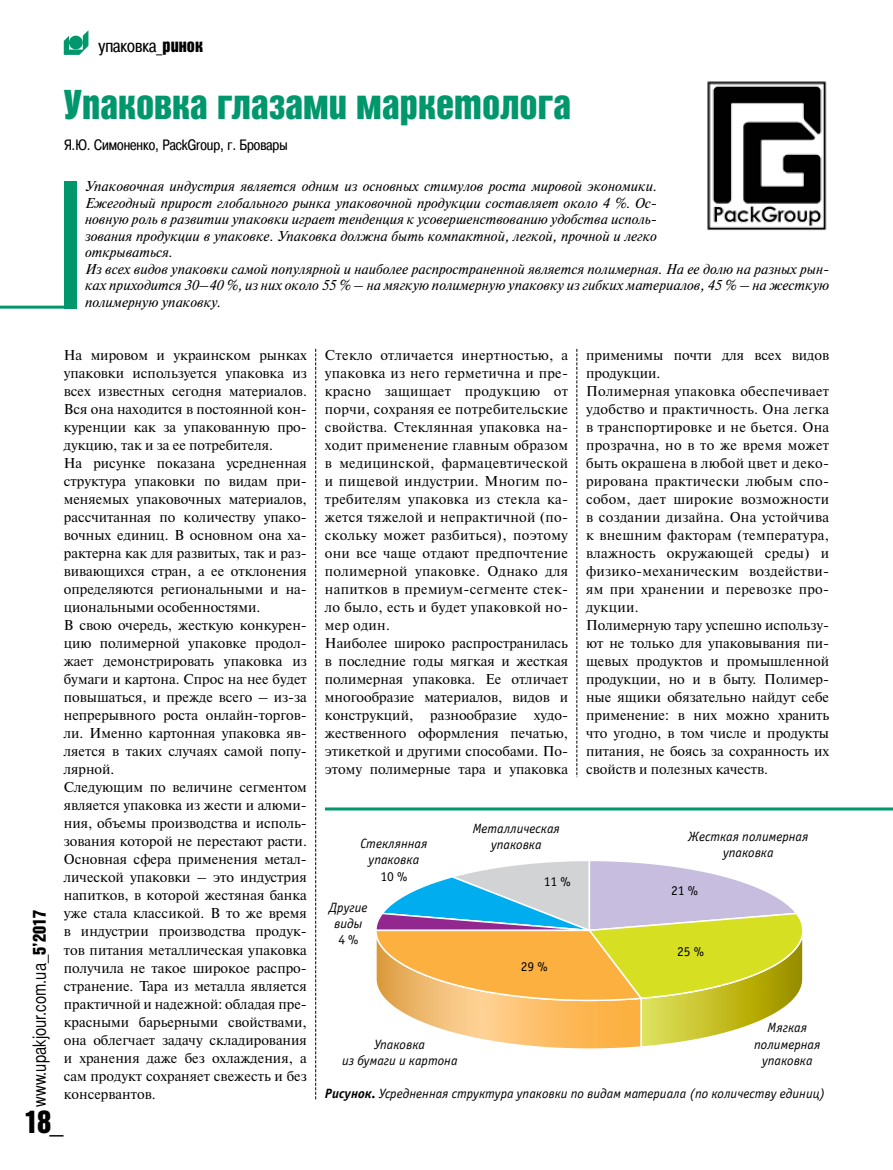
<style>
.page{position:relative;width:893px;height:1170px;background:#fff}
.page>*{position:absolute;margin:0;border:0;box-sizing:border-box;transform-origin:0 0}
.t1{font:40.5px "Bastion Kontrast Alt C";color:#01976c}
.t2{font:31.5px "Bastion Kontrast Alt C";color:#000}
.t3{font:18px "Bastion C";color:#000}
.t4{font:18px "Pragmatica Cond C";color:#000}
.t5{font:15px "Pragmatica Cond C";color:#000}
.t6{font:14.25px/18px "Newton C";letter-spacing:.02em;color:#000}
.t7{font:14.25px/18px "Newton C";color:#000}
.t8{font:italic 14.25px/16.5px "Newton C";color:#000}
.t9{font:italic 13.5px/16.2px "Officina Sans C";color:#000;text-align:center}
.t10{font:13.5px "Officina Sans C";color:#000}
.s1{font-family:"Bastion Kontrast Alt C"}
.s2{font-weight:700}
</style>
<div class="page">
<svg style="left:64px;top:30px;width:24px;height:25px"></svg>
<div style="left:64px;top:181px;width:13px;height:127px;background:#01976c"></div>
<hr style="left:0;top:305px;width:76px;height:3px;background:#01976c">
<svg style="left:315px;top:349px;width:1px;height:750px"></svg>
<svg style="left:577px;top:349px;width:1px;height:428px"></svg>
<svg style="left:376px;top:861px;width:427px;height:188px"></svg>
<img style="left:707px;top:81px;width:120px;height:150px">
<hr style="left:325px;top:807px;width:568px;height:3px;background:#01976c">
<p class="t4" style="left:99px;top:35px;width:106px">упаковка_<span class="s1">ринок</span></p>
<h1 class="t1" style="left:64px;top:84px;width:509px">Упаковка глазами маркетолога</h1>
<p class="t5" style="left:64px;top:136px;width:225px">Я.Ю. Симоненко, PackGroup, г. Бровары</p>
<p class="t8" style="left:85px;top:178px;width:746px">Упаковочная индустрия является одним из основных стимулов роста мировой экономики.<br>Ежегодный прирост глобального рынка упаковочной продукции составляет около 4 %. Ос-<br>новную роль в развитии упаковки играет тенденция к усовершенствованию удобства исполь-<br>зования продукции в упаковке. Упаковка должна быть компактной, легкой, прочной и легко<br>открываться.<br>Из всех видов упаковки самой популярной и наиболее распространенной является полимерная. На ее долю на разных рын&shy;ках приходится 30–40 %, из них около 55 % – на мягкую полимерную упаковку из гибких материалов, 45 % – на жесткую полимерную упаковку.</p>
<p class="t3" style="left:29px;top:1106px;width:198px;rotate:-90deg">www.upakjour.com.ua_<span class="s1">5’2017</span></p>
<p class="t7" style="left:64px;top:346px;width:245px">На мировом и украинском рынках упаковки используется упаковка из всех известных сегодня материалов.<br>Вся она находится в постоянной кон&shy;куренции как за упакованную про&shy;дукцию, так и за ее потребителя.<br>На рисунке показана усредненная структура упаковки по видам при&shy;меняемых упаковочных материалов, рассчитанная по количеству упако&shy;вочных единиц. В основном она ха&shy;рактерна как для развитых, так и раз&shy;вивающихся стран, а ее отклонения определяются региональными и на&shy;циональными особенностями.<br>В свою очередь, жесткую конкурен&shy;цию полимерной упаковке продол&shy;жает демонстрировать упаковка из бумаги и картона. Спрос на нее будет повышаться, и прежде всего – из-за непрерывного роста онлайн-торгов&shy;ли. Именно картонная упаковка яв&shy;ляется в таких случаях самой попу&shy;лярной.<br>Следующим по величине сегментом является упаковка из жести и алюми&shy;ния, объемы производства и исполь&shy;зования которой не перестают расти.<br>Основная сфера применения метал&shy;лической упаковки – это индустрия напитков, в которой жестяная банка уже стала классикой. В то же время в индустрии производства продук&shy;тов питания металлическая упаковка получила не такое широкое распро&shy;странение. Тара из металла является практичной и надежной: обладая пре&shy;красными барьерными свойствами, она облегчает задачу складирования и хранения даже без охлаждения, а сам продукт сохраняет свежесть и без консервантов.</p>
<p class="t6" style="left:325px;top:346px;width:245px">Стекло отличается инертностью, а упаковка из него герметична и пре&shy;красно защищает продукцию от порчи, сохраняя ее потребительские свойства. Стеклянная упаковка на&shy;ходит применение главным образом в медицинской, фармацевтической и пищевой индустрии. Многим по&shy;требителям упаковка из стекла ка&shy;жется тяжелой и непрактичной (по&shy;скольку может разбиться), поэтому они все чаще отдают предпочтение полимерной упаковке. Однако для напитков в премиум-сегменте стек&shy;ло было, есть и будет упаковкой но&shy;мер один.<br>Наиболее широко распространилась в последние годы мягкая и жесткая полимерная упаковка. Ее отличает многообразие материалов, видов и конструкций, разнообразие худо&shy;жественного оформления печатью, этикеткой и другими способами. По&shy;этому полимерные тара и упаковка</p>
<p class="t6" style="left:586px;top:346px;width:245px">применимы почти для всех видов продукции.<br>Полимерная упаковка обеспечивает удобство и практичность. Она легка в транспортировке и не бьется. Она прозрачна, но в то же время может быть окрашена в любой цвет и деко&shy;рирована практически любым спо&shy;собом, дает широкие возможности в создании дизайна. Она устойчива к внешним факторам (температура, влажность окружающей среды) и физико-механическим воздействи&shy;ям при хранении и перевозке про&shy;дукции.<br>Полимерную тару успешно использу&shy;ют не только для упаковывания пи&shy;щевых продуктов и промышленной продукции, но и в быту. Полимер&shy;ные ящики обязательно найдут себе применение: в них можно хранить что угодно, в том числе и продукты питания, не боясь за сохранность их свойств и полезных качеств.</p>
<p class="t9" style="left:473px;top:820px;width:89px">Металлическая упаковка</p>
<p class="t9" style="left:688px;top:828px;width:122px">Жесткая полимерная упаковка</p>
<p class="t9" style="left:360px;top:835px;width:68px">Стеклянная упаковка</p>
<p class="t10" style="left:380px;top:868px;width:28px">10 %</p>
<p class="t10" style="left:544px;top:874px;width:28px">11 %</p>
<p class="t10" style="left:671px;top:883px;width:28px">21 %</p>
<p class="t9" style="left:329px;top:899px;width:40px">Другие виды</p>
<p class="t10" style="left:338px;top:932px;width:22px">4 %</p>
<p class="t10" style="left:677px;top:943px;width:28px">25 %</p>
<p class="t10" style="left:521px;top:958px;width:28px">29 %</p>
<p class="t9" style="left:754px;top:1019px;width:68px">Мягкая полимерная упаковка</p>
<p class="t9" style="left:342px;top:1036px;width:117px">Упаковка<br>из бумаги и картона</p>
<p class="t9" style="left:325px;top:1085px;width:502px"><span class="s2">Рисунок.</span> Усредненная структура упаковки по видам материала (по количеству единиц)</p>
<h2 class="t2" style="left:25px;top:1105px;width:41px">18_</h2>
</div>
